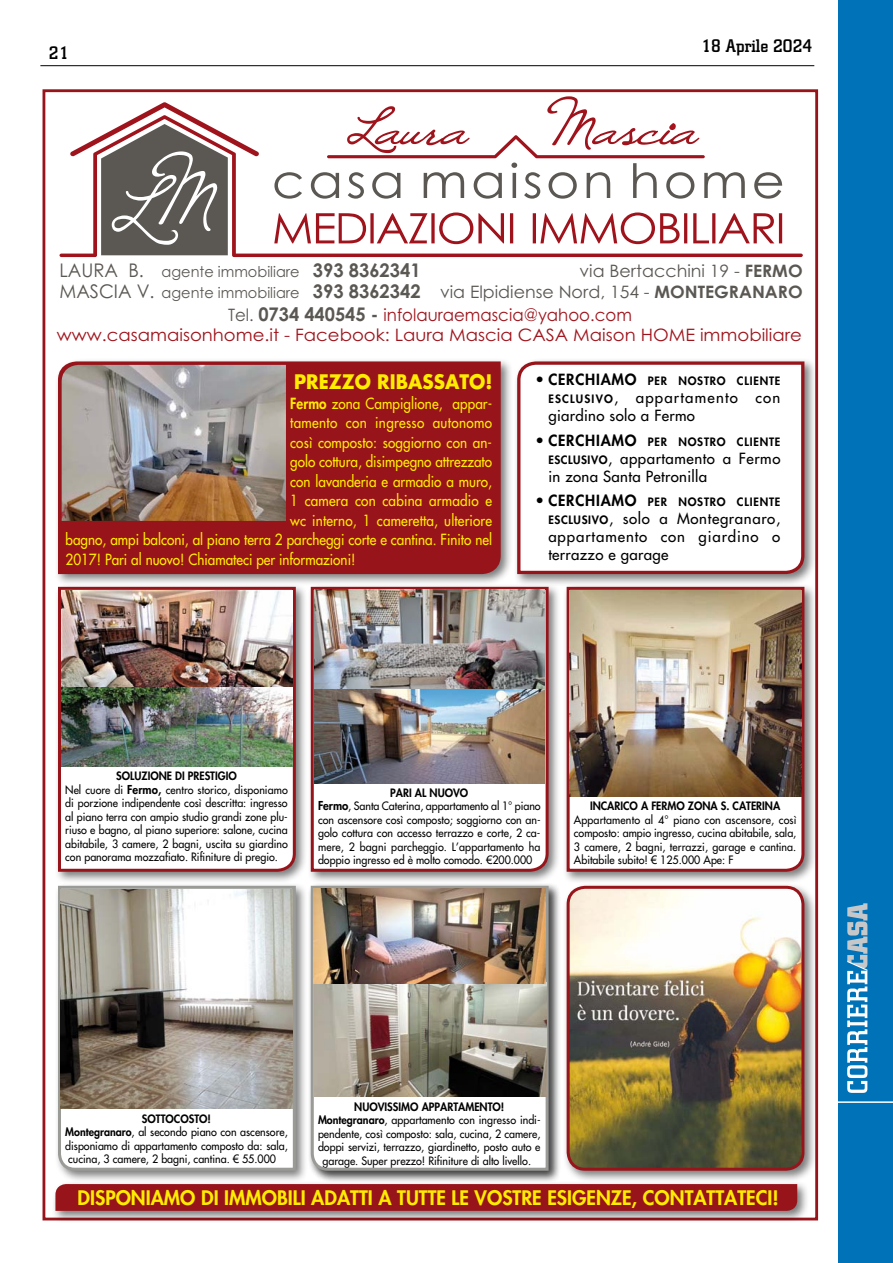
<style>
.page{position:relative;width:893px;height:1263px;background:#fff}
.page>*{position:absolute;margin:0;border:0;box-sizing:border-box;transform-origin:0 0}
.t1{font:800 19.5px "Futura LT";color:#ffed00}
.t2{font:700 19.5px "Futura LT";color:#ffed00;scale:.94 1}
.t3{font:500 18px "City";color:#000}
.t4{font:17.1px "Century Gothic";color:#9f141c;scale:1.06 1}
.t5{font:17.1px/21.1px "Century Gothic";color:#5b5853;text-align:right}
.t6{font:17.1px "Century Gothic";color:#9f141c}
.t7{font:15px "Futura LT";color:#ffed00;scale:.9 1}
.t8{font:15px/18px "Futura LT";letter-spacing:.035em;color:#000}
.t9{font:15px "Futura LT";letter-spacing:.025em;color:#ffed00;scale:.9 1}
.t10{font:14.85px/21.1px "Century Gothic";color:#5b5853}
.t11{font:11.25px/13.5px "Futura LT";color:#000;scale:.95 1}
.t12{font:800 11.25px "Futura LT";letter-spacing:.07em;color:#000}
.t13{font:800 11.25px "Futura LT";color:#000;scale:.95 1}
.s1{font-size:18.75px}
.s2{font-weight:700;font-size:18.75px}
.s3{font-weight:700}
.s4{color:#5b5853}
.s5{font-weight:700;font-size:18.75px;color:#5b5853}
.s6{font-weight:800}
.s7{font-size:15px}
.s8{font-weight:800;font-size:11.25px}
.s9{font-weight:800;font-size:12px}
</style>
<div class="page">
<div style="left:838px;top:0;width:55px;height:1263px;background:#0073b8"></div>
<hr style="left:836px;top:1101px;width:57px;height:2px;background:#fff">
<svg style="left:847px;top:903px;width:20px;height:190px"></svg>
<hr style="left:40px;top:65px;width:774px;height:1px;background:#000">
<svg style="left:60px;top:213px;width:743px;height:44px"></svg>
<svg style="left:274px;top:212px;width:508px;height:32px"></svg>
<svg style="left:70px;top:102px;width:189px;height:153px"></svg>
<svg style="left:274px;top:96px;width:509px;height:103px"></svg>
<div style="left:51px;top:1180px;width:759px;height:43px;background:#000;opacity:.52"></div>
<svg style="left:54px;top:1182px;width:745px;height:30px"></svg>
<div style="left:563px;top:882px;width:254px;height:301px;background:#000;opacity:.52"></div>
<img style="left:568px;top:887px;width:235px;height:282px">
<div style="left:567px;top:886px;width:237px;height:285px;border:3px solid #98141b;border-radius:17px"></div>
<div style="left:513px;top:357px;width:304px;height:229px;background:#000;opacity:.52"></div>
<svg style="left:515px;top:360px;width:291px;height:216px"></svg>
<div style="left:54px;top:358px;width:459px;height:229px;background:#000;opacity:.52"></div>
<div style="left:56px;top:360px;width:446px;height:216px;background:#98141b"></div>
<img style="left:62px;top:365px;width:224px;height:156px">
<div style="left:54px;top:882px;width:254px;height:301px;background:#000;opacity:.52"></div>
<svg style="left:56px;top:884px;width:241px;height:288px"></svg>
<img style="left:61px;top:890px;width:231px;height:219px">
<div style="left:307px;top:882px;width:254px;height:301px;background:#000;opacity:.52"></div>
<svg style="left:309px;top:884px;width:241px;height:288px"></svg>
<img style="left:314px;top:889px;width:232px;height:207px">
<div style="left:563px;top:583px;width:254px;height:301px;background:#000;opacity:.52"></div>
<svg style="left:565px;top:585px;width:241px;height:288px"></svg>
<img style="left:570px;top:590px;width:231px;height:206px">
<div style="left:307px;top:583px;width:254px;height:301px;background:#000;opacity:.52"></div>
<svg style="left:309px;top:585px;width:241px;height:288px"></svg>
<img style="left:314px;top:590px;width:231px;height:99px">
<div style="left:54px;top:583px;width:254px;height:301px;background:#000;opacity:.52"></div>
<svg style="left:56px;top:585px;width:241px;height:288px"></svg>
<img style="left:61px;top:590px;width:232px;height:97px">
<img style="left:61px;top:687px;width:232px;height:79px">
<img style="left:314px;top:689px;width:231px;height:94px">
<h2 class="t3" style="left:49px;top:43px;width:21px">21</h2>
<h2 class="t3" style="left:701px;top:36px;width:112px">18 Aprile 2024</h2>
<h3 class="t10" style="left:60px;top:261px;width:363px"><span class="s1">LAURA B.</span> agente immobiliare <span class="s2">393 8362341<br></span><span class="s1">MASCIA V.</span> agente immobiliare <span class="s2">393 8362342</span></h3>
<h3 class="t5" style="left:440px;top:260px;width:364px">via Bertacchini 19 - <span class="s3">FERMO<br></span>via Elpidiense Nord, 154 - <span class="s3">MONTEGRANARO</span></h3>
<h3 class="t4" style="left:57px;top:325px;width:705px">www.casamaisonhome.it - Facebook: Laura Mascia CASA Maison HOME immobiliare</h3>
<h3 class="t6" style="left:228px;top:305px;width:405px"><span class="s4">Tel.</span> <span class="s5">0734 440545 -</span> infolauraemascia@yahoo.com</h3>
<h1 class="t2" style="left:294px;top:369px;width:212px">PREZZO RIBASSATO!</h1>
<h3 class="t7" style="left:290px;top:393px;width:226px"><span class="s6">FERMO</span> zona Campiglione, appar-</h3>
<h3 class="t9" style="left:290px;top:413px;width:226px">tamento con ingresso autonomo</h3>
<h3 class="t7" style="left:290px;top:432px;width:226px">così composto: soggiorno con an-</h3>
<h3 class="t7" style="left:290px;top:452px;width:226px">golo cottura, disimpegno attrezzato</h3>
<h3 class="t7" style="left:290px;top:471px;width:226px">con lavanderia e armadio a muro,</h3>
<h3 class="t7" style="left:290px;top:491px;width:226px">1 camera con cabina armadio e</h3>
<h3 class="t7" style="left:290px;top:510px;width:226px">wc interno, 1 cameretta, ulteriore</h3>
<h3 class="t7" style="left:66px;top:530px;width:475px">bagno, ampi balconi, al piano terra 2 parcheggi corte e cantina. Finito nel</h3>
<h3 class="t7" style="left:66px;top:549px;width:324px">2017! Pari al nuovo! Chiamateci per informazioni!</h3>
<p class="t12" style="left:536px;top:374px;width:246px"><span class="s7">•</span> <span class="s7">CERCHIAMO</span> PER NOSTRO CLIENTE</p>
<h3 class="t8" style="left:548px;top:389px;width:233px"><span class="s8">ESCLUSIVO</span>, appartamento con giardino solo a Fermo</h3>
<p class="t12" style="left:536px;top:434px;width:246px"><span class="s7">•</span> <span class="s7">CERCHIAMO</span> PER NOSTRO CLIENTE</p>
<h3 class="t8" style="left:548px;top:449px;width:234px"><span class="s8">ESCLUSIVO</span>, appartamento a Fermo in zona Santa Petronilla</h3>
<p class="t12" style="left:536px;top:494px;width:246px"><span class="s7">•</span> <span class="s7">CERCHIAMO</span> PER NOSTRO CLIENTE</p>
<h3 class="t8" style="left:548px;top:509px;width:233px;text-align:justify"><span class="s8">ESCLUSIVO</span>, solo a Montegranaro, appartamento con giardino o terrazzo e garage</h3>
<p class="t11" style="left:65px;top:769px;width:236px;text-indent:110px"><span class="s6">DI PRESTIGIO<br></span>Nel cuore di <span class="s9">FERMO,</span> centro storico, disponiamo di porzione indipendente così descritta: ingresso al piano terra con ampio studio grandi zone plu&shy;riuso e bagno, al piano superiore: salone, cucina abitabile, 3 camere, 2 bagni, uscita su giardino con panorama mozzafiato. Rifiniture di pregio.</p>
<p class="t13" style="left:116px;top:769px;width:8px">SOLUZIONE</p>
<p class="t11" style="left:318px;top:786px;width:236px;text-indent:72px"><span class="s6">PARI AL NUOVO<br></span><span class="s9">FERMO</span>, Santa Caterina, appartamento al 1° piano con ascensore così composto; soggiorno con an&shy;golo cottura con accesso terrazzo e corte, 2 ca&shy;mere, 2 bagni parcheggio. L’appartamento ha doppio ingresso ed è molto comodo. €200.000</p>
<p class="t13" style="left:590px;top:799px;width:202px">INCARICO A FERMO ZONA S. CATERINA</p>
<p class="t11" style="left:574px;top:813px;width:236px;text-align:justify">Appartamento al 4° piano con ascensore, così composto: ampio ingresso, cucina abitabile, sala, 3 camere, 2 bagni, terrazzi, garage e cantina.<br>Abitabile subito! € 125.000 Ape: F</p>
<p class="t13" style="left:142px;top:1111px;width:8px">SOTTOCOSTO</p>
<p class="t11" style="left:65px;top:1112px;width:236px;text-indent:142px"><span class="s6">!<br>MONTEGRANARO</span>, al secondo piano con ascensore, disponiamo di appartamento composto da: sala, cucina, 3 camere, 2 bagni, cantina. € 55.000</p>
<p class="t11" style="left:318px;top:1100px;width:236px;text-align:center"><span class="s6">NUOVISSIMO APPARTAMENTO!<br>MONTEGRANARO</span>, appartamento con ingresso indi&shy;pendente, così composto: sala, cucina, 2 camere, doppi servizi, terrazzo, giardinetto, posto auto e garage. Super prezzo! Rifiniture di alto livello.</p>
<h1 class="t1" style="left:78px;top:1184px;width:703px">DISPONIAMO DI IMMOBILI ADATTI A TUTTE LE VOSTRE ESIGENZE, CONTATTATECI!</h1>
</div>
